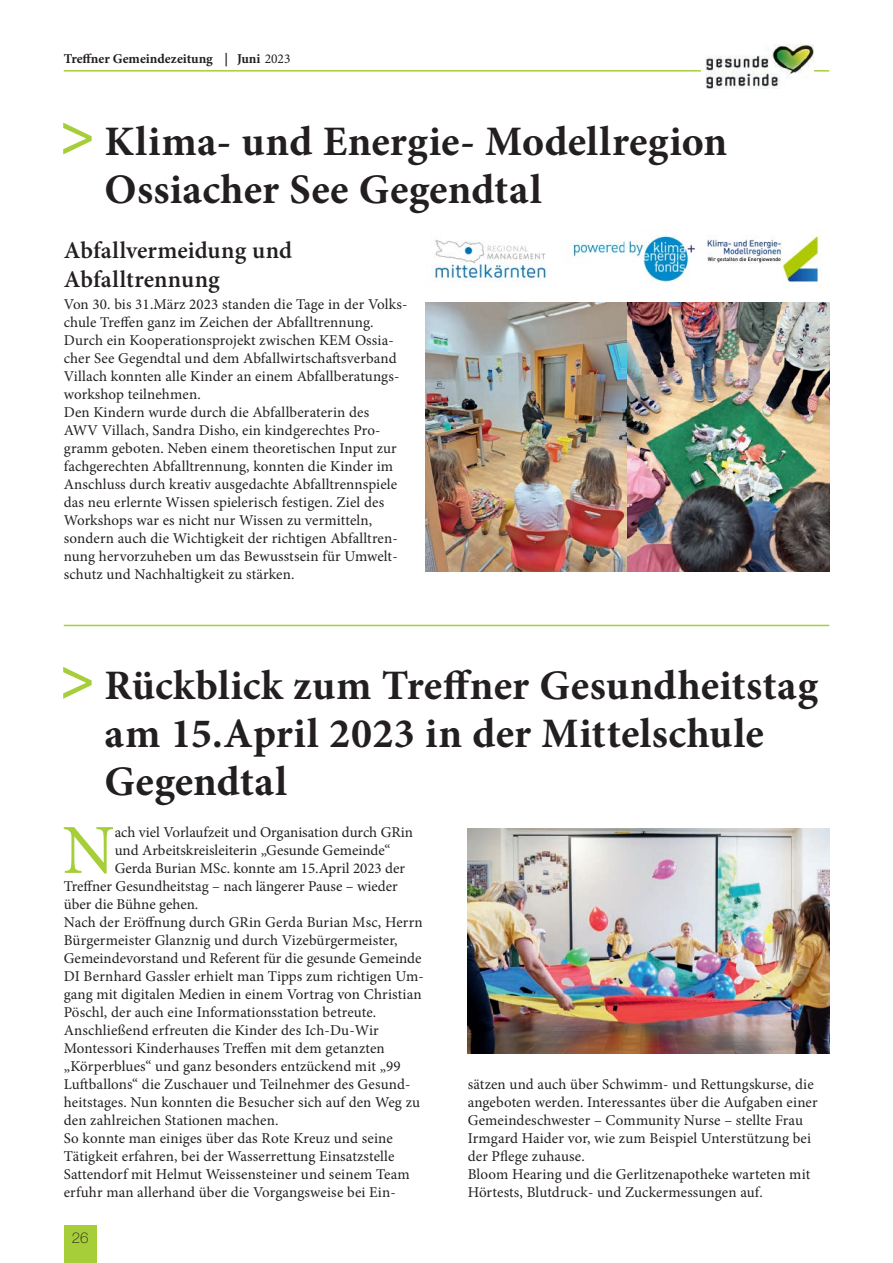
<style>
.page{position:relative;width:893px;height:1263px;background:#fff}
.page>*{position:absolute;margin:0;border:0;box-sizing:border-box;transform-origin:0 0}
.t1{font:70.35px "Minion Pro";color:#a6ce39}
.t2{font:700 42px/48px "Minion Pro";letter-spacing:.01em;color:#231f20}
.t3{font:600 24px/28.8px "Minion Pro";letter-spacing:.005em;color:#231f20}
.t4{font:15px/18px "Minion Pro";letter-spacing:.005em;color:#231f20}
.t5{font:100 15px "Helvetica Neue";color:#231f20}
.t6{font:700 13.5px "Minion Pro";letter-spacing:-.005em;color:#231f20}
.s1{font-weight:400}
.s2{font-family:"Myriad Pro";font-weight:600;font-size:60px;color:#a6ce39}
</style>
<div class="page">
<div style="left:64px;top:1225px;width:32px;height:38px;background:#a6ce39"></div>
<hr style="left:64px;top:70px;width:765px;height:2px;background:#a6ce39">
<img style="left:433px;top:235px;width:390px;height:52px">
<img style="left:425px;top:303px;width:404px;height:269px">
<img style="left:468px;top:829px;width:361px;height:224px">
<div style="left:702px;top:45px;width:112px;height:44px;background:#fff"></div>
<img style="left:705px;top:45px;width:109px;height:44px">
<hr style="left:64px;top:625px;width:765px;height:1px;background:#a6ce39">
<p class="t6" style="left:64px;top:49px;width:228px">Treffner Gemeindezeitung | Juni <span class="s1">2023</span></p>
<h2 class="t2" style="left:104px;top:117px;width:624px;text-indent:-45px"><span class="s2">&gt;</span> Klima- und Energie- Modellregion<br>Ossiacher See Gegendtal</h2>
<h3 class="t3" style="left:64px;top:237px;width:230px">Abfallvermeidung und<br>Abfalltrennung</h3>
<p class="t4" style="left:64px;top:295px;width:345px">Von 30. bis 31.März 2023 standen die Tage in der Volks&shy;chule Treffen ganz im Zeichen der Abfalltrennung.<br>Durch ein Kooperationsprojekt zwischen KEM Ossia&shy;cher See Gegendtal und dem Abfallwirtschaftsverband Villach konnten alle Kinder an einem Abfallberatungs&shy;workshop teilnehmen.<br>Den Kindern wurde durch die Abfallberaterin des<br>AWV Villach, Sandra Disho, ein kindgerechtes Pro&shy;gramm geboten. Neben einem theoretischen Input zur fachgerechten Abfalltrennung, konnten die Kinder im Anschluss durch kreativ ausgedachte Abfalltrennspiele das neu erlernte Wissen spielerisch festigen. Ziel des Workshops war es nicht nur Wissen zu vermitteln, sondern auch die Wichtigkeit der richtigen Abfalltren&shy;nung hervorzuheben um das Bewusstsein für Umwelt&shy;schutz und Nachhaltigkeit zu stärken.</p>
<h2 class="t2" style="left:104px;top:661px;width:715px;text-indent:-45px"><span class="s2">&gt;</span> Rückblick zum Treffner Gesundheitstag am 15.April 2023 in der Mittelschule<br>Gegendtal</h2>
<h1 class="t1" style="left:62px;top:803px;width:54px">N</h1>
<p class="t4" style="left:115px;top:823px;width:300px">ach viel Vorlaufzeit und Organisation durch GRin</p>
<p class="t4" style="left:115px;top:841px;width:277px">und Arbeitskreisleiterin „Gesunde Gemeinde“</p>
<p class="t4" style="left:115px;top:859px;width:292px">Gerda Burian MSc. konnte am 15.April 2023 der</p>
<p class="t4" style="left:64px;top:877px;width:335px">Treffner Gesundheitstag – nach längerer Pause – wieder</p>
<p class="t4" style="left:64px;top:895px;width:136px">über die Bühne gehen.</p>
<p class="t4" style="left:64px;top:913px;width:360px">Nach der Eröffnung durch GRin Gerda Burian Msc, Herrn</p>
<p class="t4" style="left:64px;top:931px;width:335px">Bürgermeister Glanznig und durch Vizebürgermeister,</p>
<p class="t4" style="left:64px;top:949px;width:359px">Gemeindevorstand und Referent für die gesunde Gemeinde</p>
<p class="t4" style="left:64px;top:967px;width:361px">DI Bernhard Gassler erhielt man Tipps zum richtigen Um-</p>
<p class="t4" style="left:64px;top:985px;width:359px">gang mit digitalen Medien in einem Vortrag von Christian</p>
<p class="t4" style="left:64px;top:1003px;width:314px">Pöschl, der auch eine Informationsstation betreute.</p>
<p class="t4" style="left:64px;top:1021px;width:316px">Anschließend erfreuten die Kinder des Ich-Du-Wir</p>
<p class="t4" style="left:64px;top:1039px;width:323px">Montessori Kinderhauses Treffen mit dem getanzten</p>
<p class="t4" style="left:64px;top:1057px;width:338px">„Körperblues“ und ganz besonders entzückend mit „99</p>
<p class="t4" style="left:64px;top:1075px;width:348px">Luftballons“ die Zuschauer und Teilnehmer des Gesund-</p>
<p class="t4" style="left:64px;top:1093px;width:358px">heitstages. Nun konnten die Besucher sich auf den Weg zu</p>
<p class="t4" style="left:64px;top:1111px;width:216px">den zahlreichen Stationen machen.</p>
<p class="t4" style="left:64px;top:1129px;width:331px">So konnte man einiges über das Rote Kreuz und seine</p>
<p class="t4" style="left:64px;top:1147px;width:332px">Tätigkeit erfahren, bei der Wasserrettung Einsatzstelle</p>
<p class="t4" style="left:64px;top:1165px;width:347px">Sattendorf mit Helmut Weissensteiner und seinem Team</p>
<p class="t4" style="left:64px;top:1183px;width:333px">erfuhr man allerhand über die Vorgangsweise bei Ein-</p>
<p class="t5" style="left:72px;top:1229px;width:18px">26</p>
<p class="t4" style="left:468px;top:1075px;width:351px">sätzen und auch über Schwimm- und Rettungskurse, die angeboten werden. Interessantes über die Aufgaben einer Gemeindeschwester – Community Nurse – stellte Frau Irmgard Haider vor, wie zum Beispiel Unterstützung bei der Pflege zuhause.<br>Bloom Hearing und die Gerlitzenapotheke warteten mit Hörtests, Blutdruck- und Zuckermessungen auf.</p>
</div>
